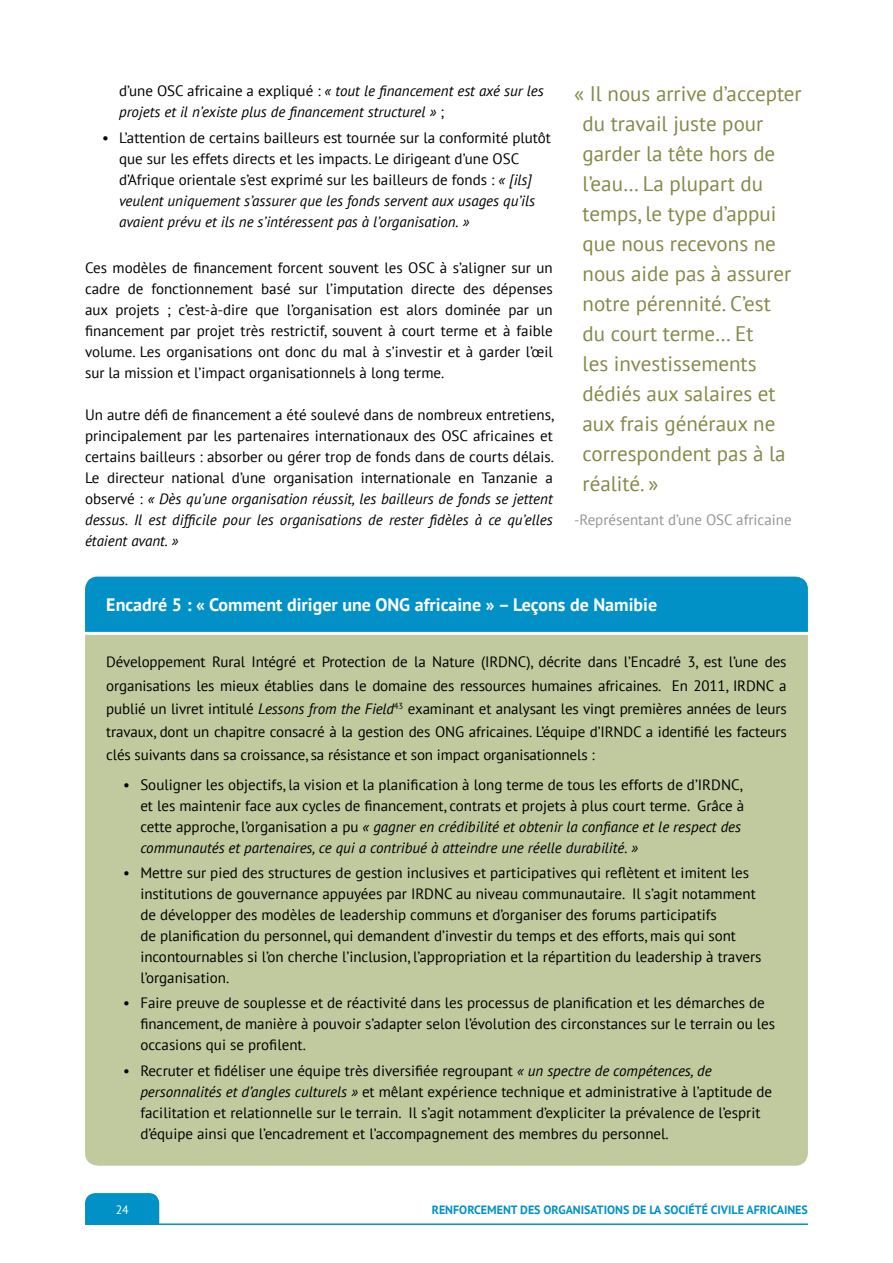
<style>
.page{position:relative;width:893px;height:1263px;background:#fff}
.page>*{position:absolute;margin:0;border:0;box-sizing:border-box;transform-origin:0 0}
.t1{font:21px/30px "PT Sans";color:#858848}
.t2{font:700 18px "PT Sans";color:#fff}
.t3{font:15px/21px "PT Sans";color:#000}
.t4{font:italic 15px/21px "PT Sans";color:#000}
.t5{font:15px "PT Sans";color:#939598}
.t6{font:700 12px "PT Sans";color:#0191c7}
.t7{font:12px "PT Sans";color:#fff}
.s1{font-style:normal}
.s2{font-style:italic}
</style>
<div class="page">
<div style="left:85px;top:1193px;width:74px;height:30px;background:#0191c7"></div>
<hr style="left:85px;top:1223px;width:723px;height:2px;background:#0191c7">
<div style="left:85px;top:635px;width:723px;height:531px;background:#c1ca9f"></div>
<div style="left:85px;top:577px;width:723px;height:55px;background:#0191c7"></div>
<p class="t4" style="left:119px;top:80px;width:426px"><span class="s1">d’une OSC africaine a expliqué :</span> « tout le financement est axé sur les projets et il n’existe plus de financement structurel » <span class="s1">;</span></p>
<p class="t3" style="left:119px;top:126px;width:433px;text-indent:-17px">• L’attention de certains bailleurs est tournée sur la conformité plutôt que sur les effets directs et les impacts. Le dirigeant d’une OSC d’Afrique orientale s’est exprimé sur les bailleurs de fonds : <span class="s2">« [ils] veulent uniquement s’assurer que les fonds servent aux usages qu’ils avaient prévu et ils ne s’intéressent pas à l’organisation. »</span></p>
<p class="t3" style="left:85px;top:257px;width:469px;text-align:justify">Ces modèles de financement forcent souvent les OSC à s’aligner sur un cadre de fonctionnement basé sur l’imputation directe des dépenses aux projets ; c’est-à-dire que l’organisation est alors dominée par un financement par projet très restrictif, souvent à court terme et à faible volume. Les organisations ont donc du mal à s’investir et à garder l’œil sur la mission et l’impact organisationnels à long terme.</p>
<p class="t3" style="left:85px;top:404px;width:470px;text-align:justify">Un autre défi de financement a été soulevé dans de nombreux entretiens, principalement par les partenaires internationaux des OSC africaines et certains bailleurs : absorber ou gérer trop de fonds dans de courts délais.<br>Le directeur national d’une organisation internationale en Tanzanie a observé : <span class="s2">« Dès qu’une organisation réussit, les bailleurs de fonds se jettent dessus. Il est difficile pour les organisations de rester fidèles à ce qu’elles étaient avant. »</span></p>
<p class="t1" style="left:583px;top:78px;width:221px;text-indent:-9px">« Il nous arrive d’accepter du travail juste pour garder la tête hors de l’eau… La plupart du temps, le type d’appui que nous recevons ne nous aide pas à assurer notre pérennité. C’est<br>du court terme… Et<br>les investissements dédiés aux salaires et aux frais généraux ne correspondent pas à la réalité. »</p>
<p class="t5" style="left:574px;top:510px;width:219px">-Représentant d’une OSC africaine</p>
<p class="t2" style="left:106px;top:592px;width:552px">Encadré 5 : « Comment diriger une ONG africaine » – Leçons de Namibie</p>
<p class="t3" style="left:106px;top:650px;width:682px;line-height:23.2px;text-align:justify">Développement Rural Intégré et Protection de la Nature (IRDNC), décrite dans l’Encadré 3, est l’une des organisations les mieux établies dans le domaine des ressources humaines africaines. En 2011, IRDNC a publié un livret intitulé <span class="s2">Lessons from the Field</span><sup>43</sup> examinant et analysant les vingt premières années de leurs travaux, dont un chapitre consacré à la gestion des ONG africaines. L’équipe d’IRNDC a identifié les facteurs clés suivants dans sa croissance, sa résistance et son impact organisationnels :</p>
<p class="t3" style="left:140px;top:774px;width:605px;text-indent:-17px">• Souligner les objectifs, la vision et la planification à long terme de tous les efforts de d’IRDNC, et les maintenir face aux cycles de financement, contrats et projets à plus court terme. Grâce à cette approche, l’organisation a pu <span class="s2">« gagner en crédibilité et obtenir la confiance et le respect des communautés et partenaires, ce qui a contribué à atteindre une réelle durabilité. »</span></p>
<p class="t3" style="left:140px;top:862px;width:623px;text-indent:-17px">• Mettre sur pied des structures de gestion inclusives et participatives qui reflètent et imitent les institutions de gouvernance appuyées par IRDNC au niveau communautaire. Il s’agit notamment de développer des modèles de leadership communs et d’organiser des forums participatifs<br>de planification du personnel, qui demandent d’investir du temps et des efforts, mais qui sont incontournables si l’on cherche l’inclusion, l’appropriation et la répartition du leadership à travers l’organisation.</p>
<p class="t3" style="left:140px;top:992px;width:636px;text-indent:-17px">• Faire preuve de souplesse et de réactivité dans les processus de planification et les démarches de financement, de manière à pouvoir s’adapter selon l’évolution des circonstances sur le terrain ou les occasions qui se profilent.</p>
<p class="t3" style="left:140px;top:1059px;width:633px;text-indent:-17px">• Recruter et fidéliser une équipe très diversifiée regroupant <span class="s2">« un spectre de compétences, de personnalités et d’angles culturels »</span> et mêlant expérience technique et administrative à l’aptitude de facilitation et relationnelle sur le terrain. Il s’agit notamment d’expliciter la prévalence de l’esprit d’équipe ainsi que l’encadrement et l’accompagnement des membres du personnel.</p>
<p class="t7" style="left:116px;top:1202px;width:15px">24</p>
<p class="t6" style="left:432px;top:1202px;width:378px">RENFORCEMENT DES ORGANISATIONS DE LA SOCIÉTÉ CIVILE AFRICAINES</p>
</div>
